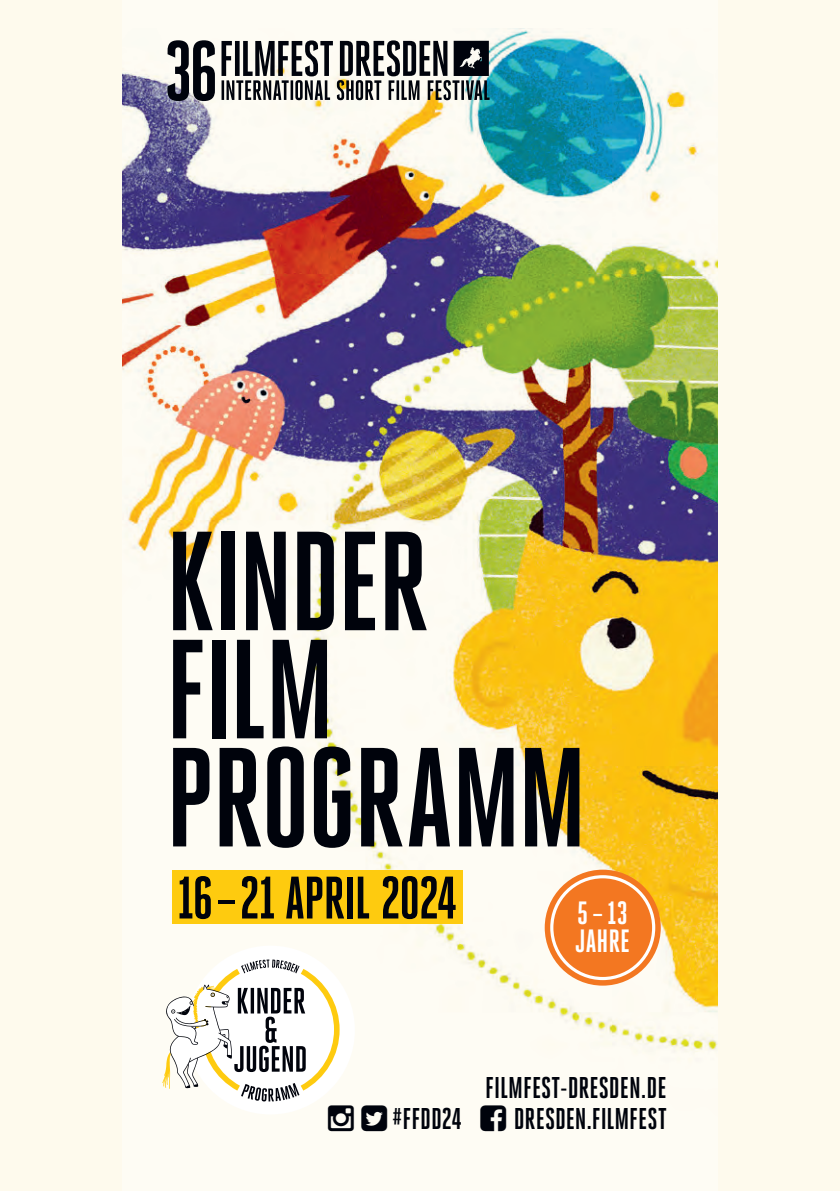
<style>
.page{position:relative;width:840px;height:1191px;background:#fff}
.page>*{position:absolute;margin:0;border:0;box-sizing:border-box;transform-origin:0 0}
.t1{font:700 140.8px/108px "Filmfest";letter-spacing:-.02em;color:#00030c}
.t2{font:700 32.2px/28.4px "Filmfest";color:#fff}
.t3{font:700 30px "Filmfest";color:#00030c}
</style>
<div class="page">
<div style="left:0;top:0;width:839px;height:1191px;background:#fefaed"></div>
<div style="left:122px;top:0;width:595px;height:1191px;background:#fefcf4"></div>
<img style="left:122px;top:29px;width:595px;height:1023px">
<svg style="left:221px;top:40px;width:268px;height:60px"></svg>
<svg style="left:167px;top:40px;width:48px;height:61px"></svg>
<div style="left:186px;top:945px;width:169px;height:169px;background:#fff;border-radius:50%"></div>
<div style="left:172px;top:870px;width:290px;height:54px;background:#fecb0f"></div>
<svg style="left:179px;top:876px;width:32px;height:43px"></svg>
<svg style="left:218px;top:900px;width:17px;height:3px"></svg>
<svg style="left:242px;top:876px;width:32px;height:42px"></svg>
<svg style="left:286px;top:876px;width:58px;height:42px"></svg>
<div style="left:346px;top:876px;width:6px;height:42px;background:#00030c"></div>
<svg style="left:357px;top:876px;width:12px;height:42px"></svg>
<svg style="left:382px;top:876px;width:73px;height:43px"></svg>
<div style="left:544px;top:869px;width:116px;height:116px;background:#f37721;border-radius:50%"></div>
<div style="left:550px;top:875px;width:105px;height:105px;border:3px solid #fff;border-radius:50%"></div>
<svg style="left:162px;top:959px;width:192px;height:143px"></svg>
<h1 class="t1" style="left:165px;top:528px;width:423px">KINDER<br>FILM<br>PROGRAMM</h1>
<p class="t2" style="left:574px;top:898px;width:56px">5 – 13<br>JAHRE</p>
<p class="t3" style="left:485px;top:1070px;width:183px">FILMFEST-DRESDEN.DE</p>
<p class="t3" style="left:392px;top:1101px;width:71px">#FFDD24</p>
<p class="t3" style="left:513px;top:1101px;width:154px">DRESDEN.FILMFEST</p>
</div>
